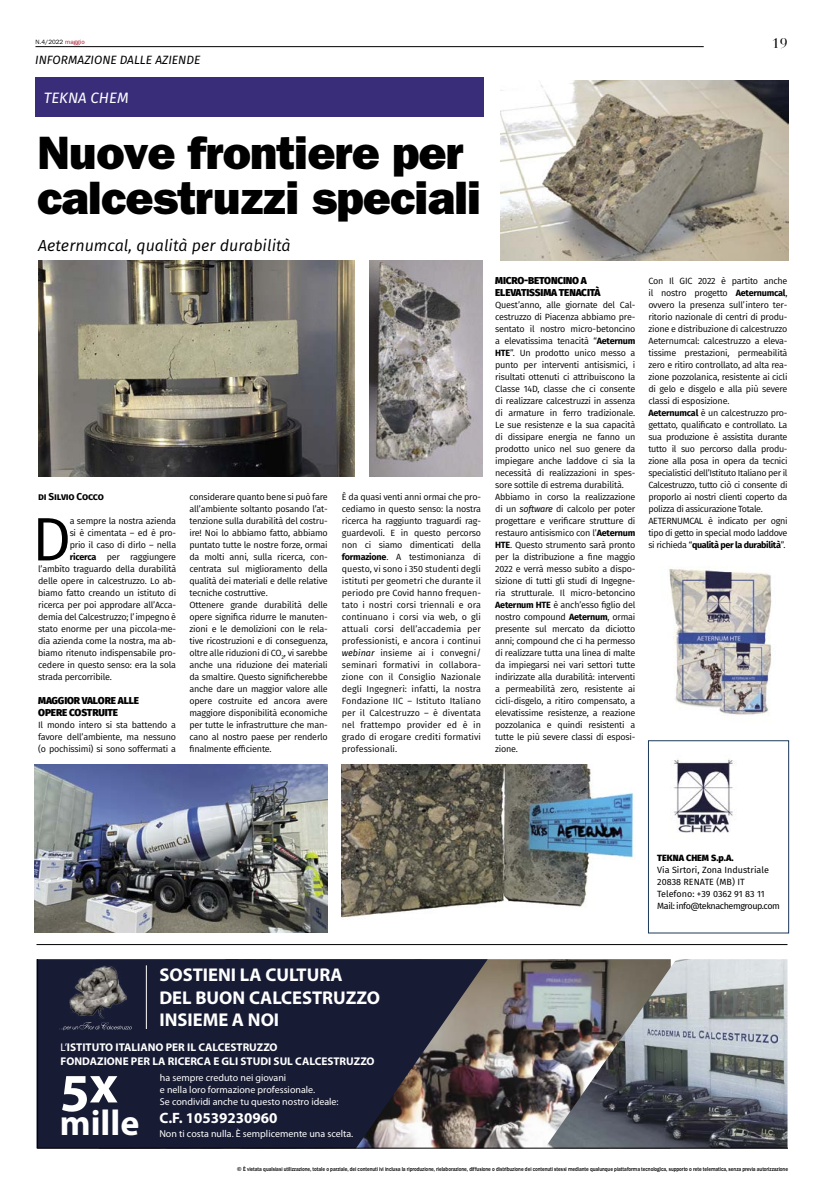
<style>
.page{position:relative;width:823px;height:1191px;background:#fff}
.page>*{position:absolute;margin:0;border:0;box-sizing:border-box;transform-origin:0 0}
.t1{font:61.3px "Fira Sans";color:#000}
.t2{font:700 53.8px "Myriad Pro";color:#fff}
.t3{font:47px/45px "ITC Franklin Gothic Std Hvy";letter-spacing:-.02em;color:#000}
.t4{font:700 35.9px "Myriad Pro";color:#fff}
.t5{font:700 18.5px/22.2px "Myriad Pro";color:#fff}
.t6{font:italic 16px "Fira Sans";color:#000}
.t7{font:700 15px "Myriad Pro";color:#fff}
.t8{font:italic 15px "Fira Sans";color:#fff}
.t9{font:14px "Bauer Bodoni Std";color:#000}
.t10{font:italic 12px "Fira Sans";color:#000}
.t11{font:700 11.2px/13.4px "Myriad Pro";color:#fff}
.t12{font:10px/12px "Myriad Pro";color:#fff}
.t13{font:800 10px/12px "Fira Sans";letter-spacing:-.015em;color:#000}
.t14{font:700 10px "Fira Sans";letter-spacing:-.025em;color:#000}
.t15{font:9px/12px "Fira Sans";letter-spacing:-.025em;color:#000}
.t16{font:9px/12px "Fira Sans";color:#000}
.t17{font:800 9px "Fira Sans";color:#000}
.t18{font:6.2px "ITC Franklin Gothic Std";color:#000}
.t19{font:500 6px "Franklin Gothic";letter-spacing:-.01em;color:#000}
.s1{color:#a9132a}
.s2{font-weight:700}
.s3{font-style:italic}
.s4{font-weight:400}
</style>
<div class="page">
<hr style="left:35px;top:46px;width:668px;height:1px;background:#000">
<div style="left:35px;top:77px;width:448px;height:40px;background:#392d7a"></div>
<div style="left:647px;top:740px;width:141px;height:193px;border:1px solid #1d3859"></div>
<img style="left:673px;top:759px;width:62px;height:74px">
<img style="left:37px;top:959px;width:750px;height:189px">
<hr style="left:36px;top:944px;width:751px;height:1px;background:#000">
<img style="left:38px;top:260px;width:316px;height:216px">
<img style="left:500px;top:80px;width:288px;height:180px">
<img style="left:34px;top:764px;width:293px;height:168px">
<img style="left:342px;top:764px;width:293px;height:154px">
<img style="left:669px;top:569px;width:103px;height:146px">
<img style="left:369px;top:260px;width:113px;height:216px">
<p class="t18" style="left:35px;top:38px;width:51px">N.4/2022 <span class="s1">maggio</span></p>
<h3 class="t10" style="left:35px;top:51px;width:167px">INFORMAZIONE DALLE AZIENDE</h3>
<h3 class="t8" style="left:44px;top:86px;width:87px">TEKNA CHEM</h3>
<h3 class="t3" style="left:37px;top:131px;width:445px">Nuove frontiere per calcestruzzi speciali</h3>
<h3 class="t6" style="left:38px;top:234px;width:254px">Aeternumcal, qualità per durabilità</h3>
<p class="t14" style="left:38px;top:488px;width:67px">di Silvio Cocco</p>
<h1 class="t1" style="left:32px;top:493px;width:41px">D</h1>
<p class="t15" style="left:70px;top:515px;width:108px">a sempre la nostra azienda</p>
<p class="t15" style="left:70px;top:527px;width:108px">si è cimentata – ed è pro-</p>
<p class="t15" style="left:70px;top:539px;width:108px">prio il caso di dirlo – nella</p>
<p class="t15" style="left:70px;top:551px;width:108px"><span class="s2">ricerca</span> per raggiungere</p>
<p class="t15" style="left:38px;top:563px;width:139px">l’ambìto traguardo della durabilità</p>
<p class="t15" style="left:38px;top:575px;width:139px">delle opere in calcestruzzo. Lo ab-</p>
<p class="t15" style="left:38px;top:587px;width:139px">biamo fatto creando un istituto di</p>
<p class="t15" style="left:38px;top:599px;width:139px">ricerca per poi approdare all’Acca-</p>
<p class="t15" style="left:38px;top:611px;width:139px">demia del Calcestruzzo; l’impegno è</p>
<p class="t15" style="left:38px;top:623px;width:139px">stato enorme per una piccola-me-</p>
<p class="t15" style="left:38px;top:635px;width:139px">dia azienda come la nostra, ma ab-</p>
<p class="t15" style="left:38px;top:647px;width:139px">biamo ritenuto indispensabile pro-</p>
<p class="t15" style="left:38px;top:659px;width:139px">cedere in questo senso: era la sola</p>
<p class="t15" style="left:38px;top:671px;width:75px">strada percorribile.</p>
<p class="t13" style="left:38px;top:694px;width:102px">MAGGIOR VALORE ALLE<br>OPERE COSTRUITE</p>
<p class="t15" style="left:38px;top:719px;width:139px;text-align:justify">Il mondo intero si sta battendo a favore dell’ambiente, ma nessuno (o pochissimi) si sono soffermati a</p>
<p class="t15" style="left:189px;top:491px;width:140px">considerare quanto bene si può fare all’ambiente soltanto posando l’at&shy;tenzione sulla durabilità del costru&shy;ire! Noi lo abbiamo fatto, abbiamo puntato tutte le nostre forze, ormai da molti anni, sulla ricerca, con&shy;centrata sul miglioramento della qualità dei materiali e delle relative tecniche costruttive.<br>Ottenere grande durabilità delle opere significa ridurre le manuten&shy;zioni e le demolizioni con le rela&shy;tive ricostruzioni e di conseguenza, oltre alle riduzioni di CO<sub>2</sub>, vi sarebbe anche una riduzione dei materiali da smaltire. Questo significherebbe anche dare un maggior valore alle opere costruite ed ancora avere maggiore disponibilità economiche per tutte le infrastrutture che man&shy;cano al nostro paese per renderlo finalmente efficiente.</p>
<p class="t15" style="left:342px;top:491px;width:140px;text-align:justify">È da quasi venti anni ormai che pro&shy;cediamo in questo senso: la nostra ricerca ha raggiunto traguardi rag&shy;guardevoli. E in questo percorso non ci siamo dimenticati della <span class="s2">formazione</span>. A testimonianza di questo, vi sono i 350 studenti degli istituti per geometri che durante il periodo pre Covid hanno frequen&shy;tato i nostri corsi triennali e ora continuano i corsi via web, o gli attuali corsi dell’accademia per professionisti, e ancora i continui <span class="s3">webinar</span> insieme ai i convegni/ seminari formativi in collabora&shy;zione con il Consiglio Nazionale degli Ingegneri: infatti, la nostra Fondazione IIC – Istituto Italiano per il Calcestruzzo – è diventata nel frattempo provider ed è in grado di erogare crediti formativi professionali.</p>
<h3 class="t9" style="left:771px;top:35px;width:17px">19</h3>
<p class="t13" style="left:495px;top:274px;width:107px">MICRO-BETONCINO A<br>ELEVATISSIMA TENACITÀ</p>
<p class="t15" style="left:495px;top:299px;width:142px">Quest’anno, alle giornate del Cal&shy;cestruzzo di Piacenza abbiamo pre&shy;sentato il nostro micro-betoncino a elevatissima tenacità “<span class="s2">Aeternum HTE</span>”. Un prodotto unico messo a punto per interventi antisismici, i risultati ottenuti ci attribuiscono la Classe 14D, classe che ci consente di realizzare calcestruzzi in assenza di armature in ferro tradizionale.<br>Le sue resistenze e la sua capacità di dissipare energia ne fanno un prodotto unico nel suo genere da impiegare anche laddove ci sia la necessità di realizzazioni in spes&shy;sore sottile di estrema durabilità.<br>Abbiamo in corso la realizzazione di un <span class="s3">software</span> di calcolo per poter progettare e verificare strutture di restauro antisismico con l’<span class="s2">Aeternum HTE</span>. Questo strumento sarà pronto per la distribuzione a fine maggio 2022 e verrà messo subito a dispo&shy;sizione di tutti gli studi di Ingegne&shy;ria strutturale. Il micro-betoncino <span class="s2">Aeternum HTE</span> è anch’esso figlio del nostro compound <span class="s2">Aeternum</span>, ormai presente sul mercato da diciotto anni; compound che ci ha permesso di realizzare tutta una linea di malte da impiegarsi nei vari settori tutte indirizzate alla durabilità: interventi a permeabilità zero, resistente ai cicli-disgelo, a ritiro compensato, a elevatissime resistenze, a reazione pozzolanica e quindi resistenti a tutte le più severe classi di esposi&shy;zione.</p>
<p class="t15" style="left:648px;top:275px;width:140px">Con Il GIC 2022 è partito anche il nostro progetto <span class="s2">Aeternumcal</span>, ovvero la presenza sull’intero ter&shy;ritorio nazionale di centri di produ&shy;zione e distribuzione di calcestruzzo Aeternumcal: calcestruzzo a eleva&shy;tissime prestazioni, permeabilità zero e ritiro controllato, ad alta rea&shy;zione pozzolanica, resistente ai cicli di gelo e disgelo e alla più severe classi di esposizione.<br><span class="s2">Aeternumcal</span> è un calcestruzzo pro&shy;gettato, qualificato e controllato. La sua produzione è assistita durante tutto il suo percorso dalla produ&shy;zione alla posa in opera da tecnici specialistici dell’Istituto Italiano per il Calcestruzzo, tutto ciò ci consente di proporlo ai nostri clienti coperto da polizza di assicurazione Totale.<br>AETERNUMCAL è indicato per ogni tipo di getto in special modo laddove si richieda “<span class="s2">qualità per la durabilità</span>”.</p>
<h3 class="t5" style="left:159px;top:963px;width:222px">SOSTIENI LA CULTURA<br>DEL BUON CALCESTRUZZO<br>INSIEME A NOI</h3>
<p class="t11" style="left:60px;top:1040px;width:315px"><span class="s4">L’</span>ISTITUTO ITALIANO PER IL CALCESTRUZZO<br>FONDAZIONE PER LA RICERCA E GLI STUDI SUL CALCESTRUZZO</p>
<p class="t12" style="left:160px;top:1071px;width:180px">ha sempre creduto nei giovani<br>e nella loro formazione professionale.<br>Se condividi anche tu questo nostro ideale:</p>
<h2 class="t2" style="left:60px;top:1053px;width:59px">5x</h2>
<h3 class="t4" style="left:60px;top:1099px;width:81px">mille</h3>
<h3 class="t7" style="left:159px;top:1108px;width:119px">C.F. 10539230960</h3>
<p class="t12" style="left:159px;top:1127px;width:195px">Non ti costa nulla. È semplicemente una scelta.</p>
<p class="t17" style="left:656px;top:849px;width:78px">TEKNA CHEM S.p.A.</p>
<p class="t16" style="left:656px;top:863px;width:124px">Via Sirtori, Zona Industriale<br>20838 RENATE (MB) IT<br>Telefono: +39 0362 91 83 11<br>Mail: info@teknachemgroup.com</p>
<p class="t19" style="left:237px;top:1166px;width:552px">© È vietata qualsiasi utilizzazione, totale o parziale, dei contenuti ivi inclusa la riproduzione, rielaborazione, diffusione o distribuzione dei contenuti stessi mediante qualunque piattaforma tecnologica, supporto o rete telematica, senza previa autorizzazione</p>
</div>
